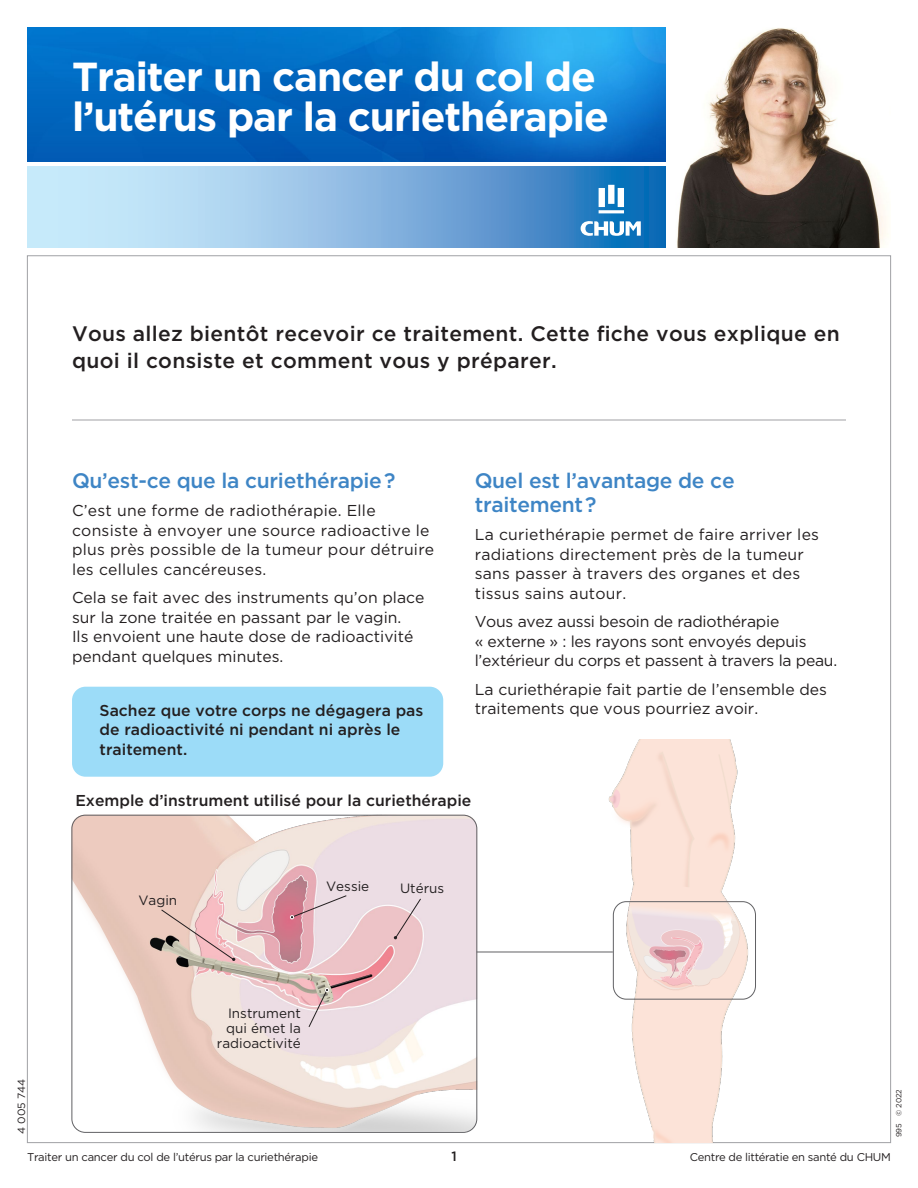
<style>
.page{position:relative;width:918px;height:1188px;background:#fff}
.page>*{position:absolute;margin:0;border:0;box-sizing:border-box;transform-origin:0 0}
.t1{font:700 40.5px/40.5px "Gotham";letter-spacing:-.03em;color:#fff}
.t2{font:500 21px/27px "Gotham";letter-spacing:.015em;color:#231f20}
.t3{font:500 21px/24px "Gotham";letter-spacing:-.015em;color:#3e85c5}
.t4{font:15.75px/19.5px "Gotham";color:#231f20}
.t5{font:500 15.75px/19.5px "Gotham";color:#231f20}
.t6{font:13.5px/15px "Gotham";color:#231f20;text-align:right}
.t7{font:500 13.5px "Gotham";color:#231f20}
.t8{font:11.25px "Gotham";letter-spacing:-.025em;color:#231f20}
.t9{font:10.5px "Gotham";color:#231f20}
.t10{font:7.5px "Gotham";color:#231f20}
</style>
<div class="page">
<hr style="left:72px;top:420px;width:774px;height:1px;background:#a0a1a5">
<img style="left:27px;top:27px;width:639px;height:135px">
<img style="left:677px;top:28px;width:212px;height:220px">
<svg style="left:27px;top:166px;width:639px;height:82px;background:#85b7e0"></svg>
<svg style="left:599px;top:185px;width:25px;height:28px"></svg>
<svg style="left:581px;top:221px;width:60px;height:15px"></svg>
<div style="left:72px;top:687px;width:371px;height:90px;background:#9cdcf8;border-radius:14px"></div>
<img style="left:71px;top:815px;width:406px;height:316px">
<img style="left:601px;top:740px;width:155px;height:402px">
<div style="left:613px;top:901px;width:143px;height:99px;border:1px solid #616164;border-radius:13px"></div>
<div style="left:71px;top:815px;width:406px;height:318px;border:1px solid #616164;border-radius:14px"></div>
<hr style="left:477px;top:952px;width:136px;height:1px;background:#616164">
<svg style="left:394px;top:898px;width:27px;height:41px"></svg>
<svg style="left:290px;top:895px;width:57px;height:24px"></svg>
<svg style="left:308px;top:988px;width:21px;height:40px"></svg>
<svg style="left:161px;top:909px;width:74px;height:52px;background:#debeb9"></svg>
<h1 class="t1" style="left:72px;top:55px;width:538px">Traiter un cancer du col de l’utérus par la curiethérapie</h1>
<h2 class="t2" style="left:72px;top:320px;width:769px">Vous allez bientôt recevoir ce traitement. Cette fiche vous explique en quoi il consiste et comment vous y préparer.</h2>
<h2 class="t3" style="left:72px;top:468px;width:325px">Qu’est-ce que la curiethérapie ?</h2>
<p class="t4" style="left:72px;top:501px;width:364px">C’est une forme de radiothérapie. Elle consiste à envoyer une source radioactive le plus près possible de la tumeur pour détruire les cellules cancéreuses.</p>
<p class="t4" style="left:72px;top:588px;width:354px">Cela se fait avec des instruments qu’on place sur la zone traitée en passant par le vagin.<br>Ils envoient une haute dose de radioactivité pendant quelques minutes.</p>
<h2 class="t3" style="left:475px;top:468px;width:261px">Quel est l’avantage de ce traitement ?</h2>
<p class="t4" style="left:475px;top:525px;width:346px">La curiethérapie permet de faire arriver les radiations directement près de la tumeur sans passer à travers des organes et des tissus sains autour.</p>
<p class="t4" style="left:475px;top:612px;width:364px">Vous avez aussi besoin de radiothérapie<br>« externe » : les rayons sont envoyés depuis l’extérieur du corps et passent à travers la peau.</p>
<p class="t4" style="left:475px;top:679px;width:354px">La curiethérapie fait partie de l’ensemble des</p>
<p class="t5" style="left:100px;top:700px;width:325px">Sachez que votre corps ne dégagera pas</p>
<p class="t4" style="left:475px;top:699px;width:285px">traitements que vous pourriez avoir.</p>
<p class="t5" style="left:100px;top:720px;width:302px">de radioactivité ni pendant ni après le traitement.</p>
<p class="t5" style="left:75px;top:790px;width:398px">Exemple d’instrument utilisé pour la curiethérapie</p>
<p class="t9" style="left:15px;top:1134px;width:57px;rotate:-90deg">4 005 744</p>
<p class="t6" style="left:138px;top:892px;width:40px">Vagin</p>
<p class="t6" style="left:326px;top:879px;width:45px">Vessie</p>
<p class="t6" style="left:400px;top:880px;width:46px">Utérus</p>
<p class="t6" style="left:217px;top:1006px;width:85px">Instrument qui émet la radioactivité</p>
<p class="t10" style="left:894px;top:1137px;width:50px;rotate:-90deg">995 © 2022</p>
<p class="t8" style="left:27px;top:1150px;width:293px">Traiter un cancer du col de l’utérus par la curiethérapie</p>
<p class="t7" style="left:451px;top:1147px;width:7px">1</p>
<p class="t8" style="left:690px;top:1150px;width:203px">Centre de littératie en santé du CHUM</p>
</div>
